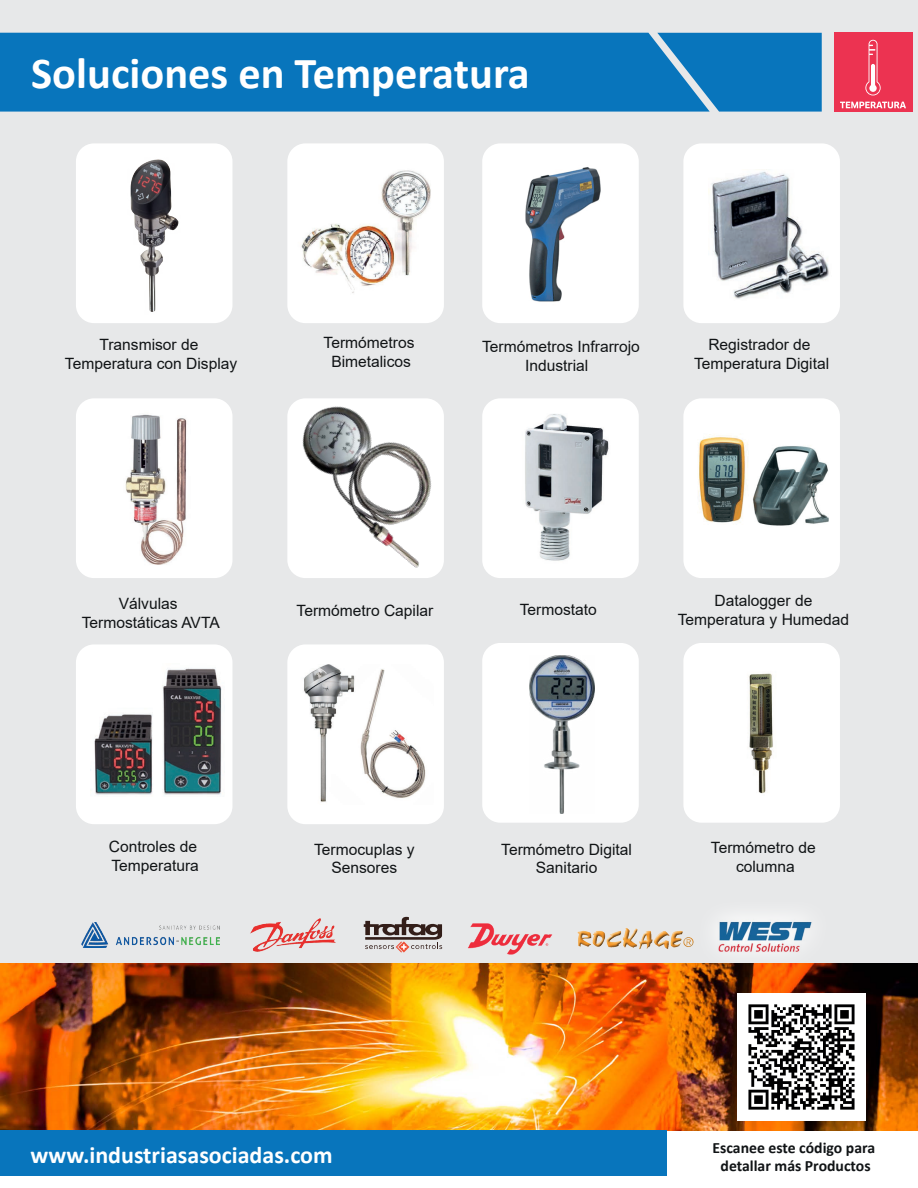
<style>
.page{position:relative;width:918px;height:1188px;background:#fff}
.page>*{position:absolute;margin:0;border:0;box-sizing:border-box;transform-origin:0 0}
.t1{font:700 44.4px "Calibri";color:#fff}
.t2{font:700 24px "Calibri";color:#fff}
.t3{font:700 15.75px "Calibri";color:#111416}
.t4{font:15.6px/18.8px "Arial";color:#111416;text-align:center}
</style>
<div class="page">
<div style="left:0;top:0;width:918px;height:965px;background:#e7e8e9"></div>
<div style="left:0;top:33px;width:657px;height:79px;background:#0875bc"></div>
<svg style="left:657px;top:33px;width:165px;height:79px"></svg>
<div style="left:76px;top:143px;width:156px;height:180px;background:#fff;border-radius:18px"></div>
<div style="left:287px;top:143px;width:157px;height:180px;background:#fff;border-radius:18px"></div>
<div style="left:482px;top:143px;width:157px;height:180px;background:#fff;border-radius:18px"></div>
<div style="left:683px;top:143px;width:157px;height:180px;background:#fff;border-radius:18px"></div>
<div style="left:76px;top:398px;width:156px;height:180px;background:#fff;border-radius:18px"></div>
<div style="left:482px;top:398px;width:157px;height:180px;background:#fff;border-radius:18px"></div>
<div style="left:683px;top:398px;width:157px;height:180px;background:#fff;border-radius:18px"></div>
<div style="left:76px;top:644px;width:156px;height:180px;background:#fff;border-radius:18px"></div>
<div style="left:287px;top:644px;width:157px;height:180px;background:#fff;border-radius:18px"></div>
<div style="left:482px;top:643px;width:157px;height:180px;background:#fff;border-radius:18px"></div>
<div style="left:683px;top:643px;width:157px;height:180px;background:#fff;border-radius:18px"></div>
<img style="left:301px;top:170px;width:130px;height:123px">
<img style="left:525px;top:414px;width:84px;height:147px">
<img style="left:130px;top:159px;width:49px;height:153px">
<img style="left:287px;top:398px;width:201px;height:180px">
<img style="left:698px;top:434px;width:131px;height:92px">
<img style="left:125px;top:414px;width:62px;height:151px">
<img style="left:525px;top:167px;width:76px;height:135px">
<img style="left:90px;top:668px;width:132px;height:127px">
<img style="left:711px;top:171px;width:118px;height:128px">
<img style="left:530px;top:656px;width:65px;height:157px">
<img style="left:304px;top:664px;width:122px;height:138px">
<svg style="left:364px;top:917px;width:78px;height:36px"></svg>
<img style="left:452px;top:923px;width:116px;height:41px">
<img style="left:244px;top:918px;width:98px;height:46px">
<img style="left:695px;top:916px;width:139px;height:48px">
<img style="left:81px;top:922px;width:138px;height:25px">
<img style="left:577px;top:921px;width:126px;height:36px">
<img style="left:0;top:964px;width:918px;height:167px">
<div style="left:0;top:1130px;width:667px;height:46px;background:#0875bc"></div>
<img style="left:737px;top:993px;width:128px;height:128px">
<img style="left:749px;top:673px;width:24px;height:121px">
<div style="left:834px;top:32px;width:78px;height:80px;background:#ec3351"></div>
<svg style="left:865px;top:40px;width:16px;height:55px"></svg>
<svg style="left:840px;top:102px;width:66px;height:6px"></svg>
<h1 class="t1" style="left:31px;top:42px;width:500px">Soluciones en Temperatura</h1>
<p class="t4" style="left:65px;top:335px;width:174px">Transmisor de<br>Temperatura con Display</p>
<p class="t4" style="left:324px;top:333px;width:92px">Termómetros<br>Bimetalicos</p>
<p class="t4" style="left:482px;top:337px;width:159px">Termómetros Infrarrojo<br>Industrial</p>
<p class="t4" style="left:694px;top:335px;width:137px">Registrador de<br>Temperatura Digital</p>
<p class="t4" style="left:82px;top:594px;width:140px">Válvulas<br>Termostáticas AVTA</p>
<p class="t4" style="left:297px;top:601px;width:138px">Termómetro Capilar</p>
<p class="t4" style="left:520px;top:600px;width:79px">Termostato</p>
<p class="t4" style="left:678px;top:591px;width:173px">Datalogger de<br>Temperatura y Humedad</p>
<p class="t4" style="left:109px;top:837px;width:92px;text-align:left">Controles de<br>Temperatura</p>
<p class="t4" style="left:314px;top:840px;width:102px">Termocuplas y<br>Sensores</p>
<p class="t4" style="left:501px;top:840px;width:132px">Termómetro Digital<br>Sanitario</p>
<p class="t4" style="left:711px;top:838px;width:106px">Termómetro de columna</p>
<h2 class="t2" style="left:31px;top:1138px;width:304px">www.industriasasociadas.com</h2>
<p class="t3" style="left:713px;top:1136px;width:164px">Escanee este código para</p>
<p class="t3" style="left:721px;top:1155px;width:152px">detallar más Productos</p>
</div>
